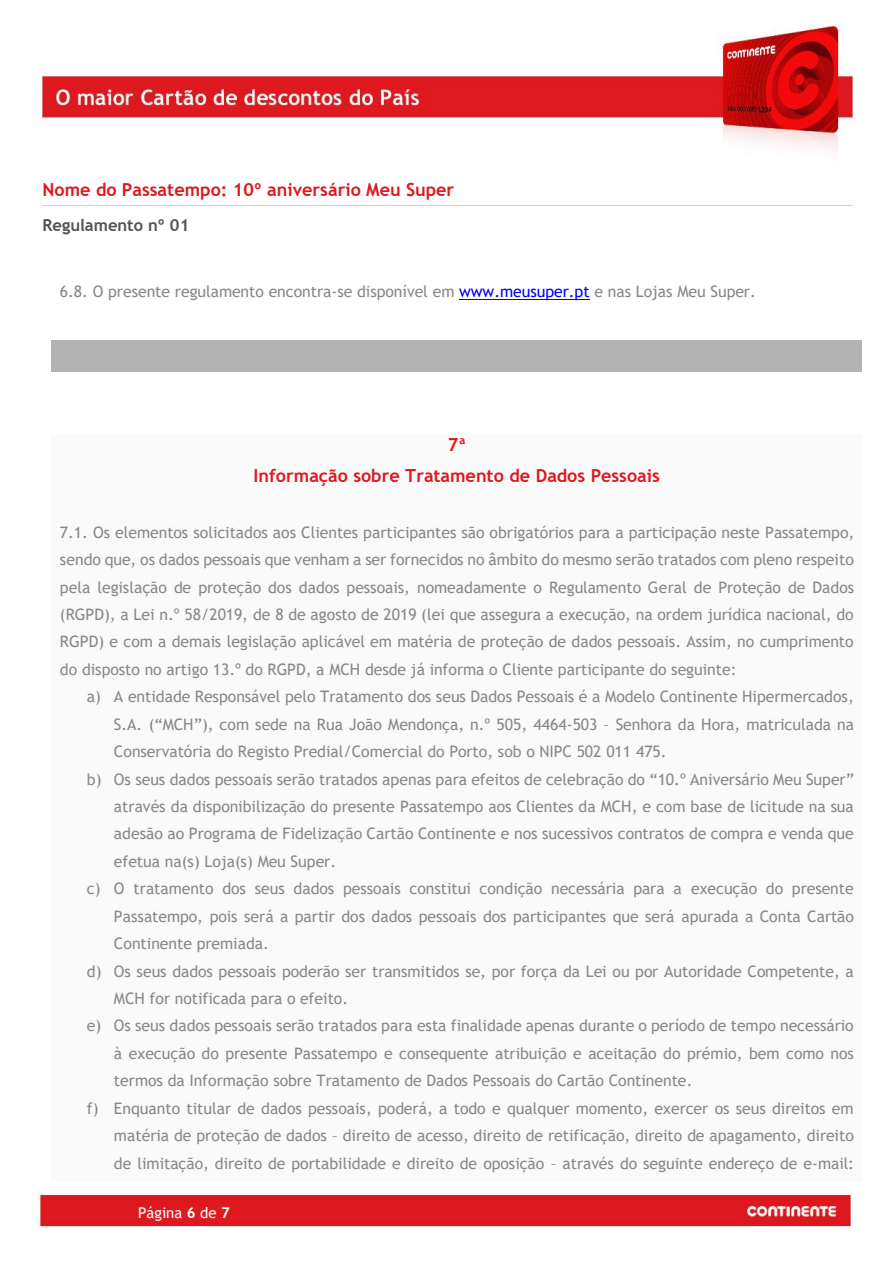
<style>
.page{position:relative;width:893px;height:1263px;background:#fff}
.page>*{position:absolute;margin:0;border:0;box-sizing:border-box;transform-origin:0 0}
.t1{font:700 18px "Trebuchet MS";color:#dd1920}
.t2{font:700 16.5px "Trebuchet MS";color:#535353}
.t3{font:15.9px/27.5px "Trebuchet MS";color:#888;text-align:justify}
.t4{font:15px "Trebuchet MS";color:#fff}
.s1{color:#00f}
.s2{font-weight:700}
</style>
<div class="page">
<img style="left:38px;top:1192px;width:815px;height:37px">
<img style="left:34px;top:24px;width:821px;height:182px">
<hr style="left:459px;top:299px;width:131px;height:1px;background:#00f">
<div style="left:60px;top:340px;width:794px;height:31px;background:#b3b3b3"></div>
<div style="left:60px;top:434px;width:794px;height:31px;background:#fafafa"></div>
<div style="left:60px;top:465px;width:794px;height:32px;background:#fafafa"></div>
<div style="left:60px;top:497px;width:794px;height:26px;background:#fafafa"></div>
<div style="left:60px;top:523px;width:794px;height:27px;background:#fafafa"></div>
<div style="left:60px;top:550px;width:794px;height:28px;background:#fafafa"></div>
<div style="left:60px;top:578px;width:794px;height:27px;background:#fafafa"></div>
<div style="left:60px;top:605px;width:794px;height:28px;background:#fafafa"></div>
<div style="left:60px;top:633px;width:794px;height:27px;background:#fafafa"></div>
<div style="left:60px;top:660px;width:794px;height:27px;background:#fafafa"></div>
<div style="left:60px;top:687px;width:794px;height:28px;background:#fafafa"></div>
<div style="left:60px;top:715px;width:794px;height:27px;background:#fafafa"></div>
<div style="left:60px;top:742px;width:794px;height:28px;background:#fafafa"></div>
<div style="left:60px;top:770px;width:794px;height:27px;background:#fafafa"></div>
<div style="left:60px;top:797px;width:794px;height:28px;background:#fafafa"></div>
<div style="left:60px;top:825px;width:794px;height:27px;background:#fafafa"></div>
<div style="left:60px;top:852px;width:794px;height:27px;background:#fafafa"></div>
<div style="left:60px;top:879px;width:794px;height:28px;background:#fafafa"></div>
<div style="left:60px;top:907px;width:794px;height:27px;background:#fafafa"></div>
<div style="left:60px;top:934px;width:794px;height:28px;background:#fafafa"></div>
<div style="left:60px;top:962px;width:794px;height:27px;background:#fafafa"></div>
<div style="left:60px;top:989px;width:794px;height:28px;background:#fafafa"></div>
<div style="left:60px;top:1017px;width:794px;height:27px;background:#fafafa"></div>
<div style="left:60px;top:1044px;width:794px;height:28px;background:#fafafa"></div>
<div style="left:60px;top:1072px;width:794px;height:27px;background:#fafafa"></div>
<div style="left:60px;top:1099px;width:794px;height:27px;background:#fafafa"></div>
<div style="left:60px;top:1126px;width:794px;height:28px;background:#fafafa"></div>
<div style="left:60px;top:1154px;width:794px;height:27px;background:#fafafa"></div>
<p class="t1" style="left:42px;top:179px;width:413px">Nome do Passatempo: 10º aniversário Meu Super</p>
<p class="t2" style="left:42px;top:215px;width:148px">Regulamento nº 01</p>
<p class="t3" style="left:60px;top:278px;width:698px">6.8. O presente regulamento encontra-se disponível em <span class="s1">www.meusuper.pt</span> e nas Lojas Meu Super.</p>
<p class="t1" style="left:448px;top:434px;width:20px">7ª</p>
<p class="t1" style="left:254px;top:465px;width:408px">Informação sobre Tratamento de Dados Pessoais</p>
<p class="t3" style="left:60px;top:518px;width:796px">7.1. Os elementos solicitados aos Clientes participantes são obrigatórios para a participação neste Passatempo, sendo que, os dados pessoais que venham a ser fornecidos no âmbito do mesmo serão tratados com pleno respeito pela legislação de proteção dos dados pessoais, nomeadamente o Regulamento Geral de Proteção de Dados (RGPD), a Lei n.º 58/2019, de 8 de agosto de 2019 (lei que assegura a execução, na ordem jurídica nacional, do RGPD) e com a demais legislação aplicável em matéria de proteção de dados pessoais. Assim, no cumprimento do disposto no artigo 13.º do RGPD, a MCH desde já informa o Cliente participante do seguinte:</p>
<p class="t3" style="left:114px;top:683px;width:742px;text-indent:-27px">a) A entidade Responsável pelo Tratamento dos seus Dados Pessoais é a Modelo Continente Hipermercados, S.A. (“MCH”), com sede na Rua João Mendonça, n.º 505, 4464-503 – Senhora da Hora, matriculada na Conservatória do Registo Predial/Comercial do Porto, sob o NIPC 502 011 475.</p>
<p class="t3" style="left:114px;top:765px;width:741px;text-indent:-27px">b) Os seus dados pessoais serão tratados apenas para efeitos de celebração do “10.º Aniversário Meu Super” através da disponibilização do presente Passatempo aos Clientes da MCH, e com base de licitude na sua adesão ao Programa de Fidelização Cartão Continente e nos sucessivos contratos de compra e venda que efetua na(s) Loja(s) Meu Super.</p>
<p class="t3" style="left:114px;top:875px;width:742px;text-indent:-27px">c) O tratamento dos seus dados pessoais constitui condição necessária para a execução do presente Passatempo, pois será a partir dos dados pessoais dos participantes que será apurada a Conta Cartão Continente premiada.</p>
<p class="t3" style="left:114px;top:957px;width:741px;text-indent:-27px">d) Os seus dados pessoais poderão ser transmitidos se, por força da Lei ou por Autoridade Competente, a<br>MCH for notificada para o efeito.</p>
<p class="t3" style="left:114px;top:1012px;width:741px;text-indent:-27px">e) Os seus dados pessoais serão tratados para esta finalidade apenas durante o período de tempo necessário à execução do presente Passatempo e consequente atribuição e aceitação do prémio, bem como nos termos da Informação sobre Tratamento de Dados Pessoais do Cartão Continente.</p>
<p class="t3" style="left:114px;top:1094px;width:742px;text-indent:-27px">f) Enquanto titular de dados pessoais, poderá, a todo e qualquer momento, exercer os seus direitos em matéria de proteção de dados – direito de acesso, direito de retificação, direito de apagamento, direito de limitação, direito de portabilidade e direito de oposição – através do seguinte endereço de e-mail:</p>
<p class="t4" style="left:138px;top:1204px;width:93px">Página <span class="s2">6</span> de <span class="s2">7</span></p>
</div>
